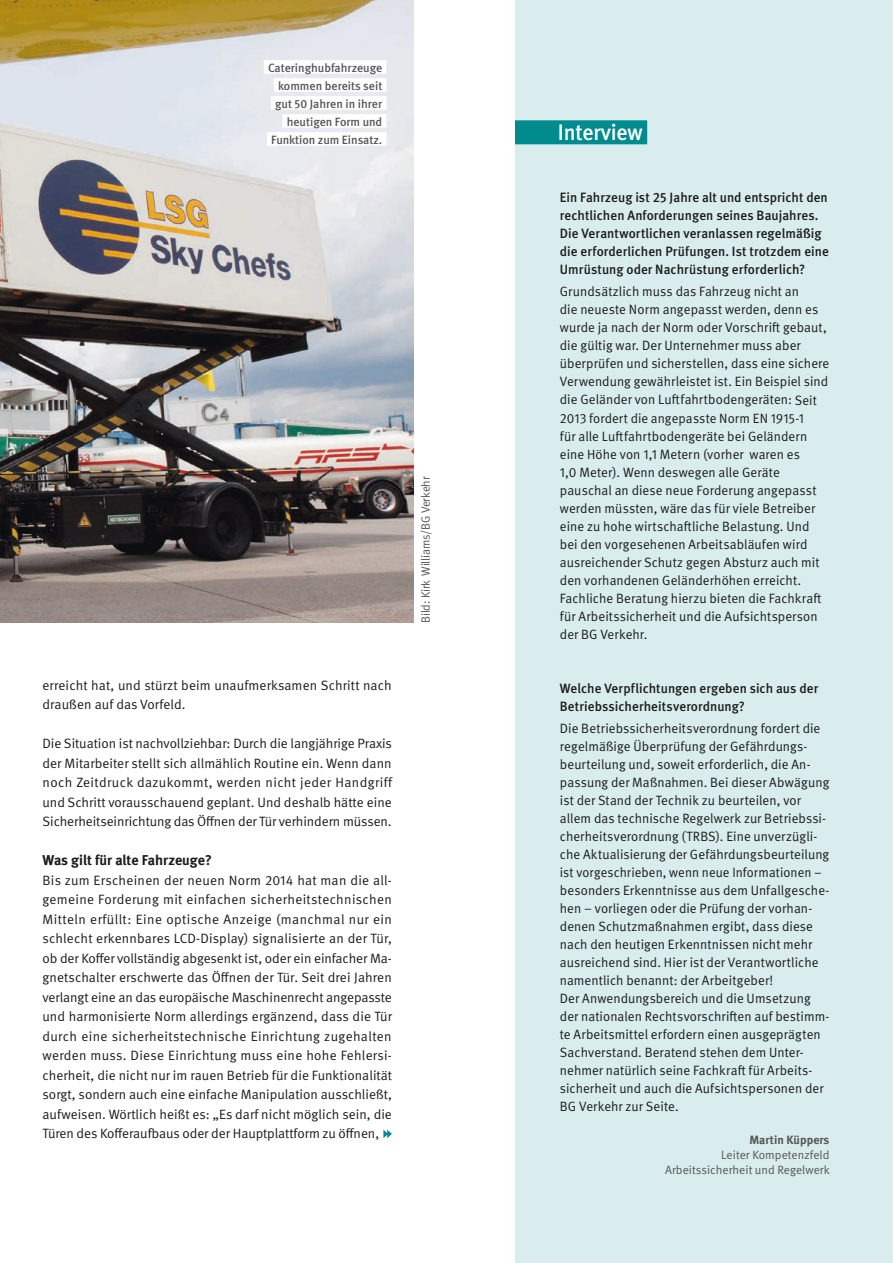
<style>
.page{position:relative;width:893px;height:1263px;background:#fff}
.page>*{position:absolute;margin:0;border:0;box-sizing:border-box;transform-origin:0 0}
.t1{font:500 22.5px "DGUV Meta";letter-spacing:-.01em;color:#fff}
.t2{font:700 14.25px "DGUV Meta";color:#1c1c1b}
.t3{font:13.5px/18px "DGUV Meta";letter-spacing:.005em;color:#1c1c1b}
.t4{font:500 13.5px/18px "DGUV Meta";letter-spacing:.005em;color:#1c1c1b}
.t5{font:500 12px/18px "DGUV Meta";color:#575656;text-align:right}
.t6{font:12px/15px "DGUV Meta";letter-spacing:.005em;color:#575656;text-align:right}
.t7{font:700 12px "DGUV Meta";letter-spacing:.005em;color:#575656}
</style>
<div class="page">
<div style="left:515px;top:0;width:378px;height:1263px;background:#d9edee"></div>
<img style="left:0;top:0;width:413px;height:623px">
<div style="left:264px;top:60px;width:122px;height:14px;background:#fff"></div>
<div style="left:274px;top:78px;width:112px;height:14px;background:#fff"></div>
<div style="left:271px;top:96px;width:115px;height:14px;background:#fff"></div>
<div style="left:282px;top:114px;width:104px;height:14px;background:#fff"></div>
<div style="left:267px;top:132px;width:119px;height:14px;background:#fff"></div>
<div style="left:515px;top:120px;width:132px;height:24px;background:#008c8f"></div>
<svg style="left:383px;top:1130px;width:9px;height:8px"></svg>
<p class="t5" style="left:268px;top:59px;width:116px">Cateringhubfahrzeuge kommen bereits seit gut 50 Jahren in ihrer heutigen Form und<br>Funktion zum Einsatz.</p>
<p class="t3" style="left:43px;top:675px;width:351px;line-height:19.5px">erreicht hat, und stürzt beim unaufmerksamen Schritt nach draußen auf das Vorfeld.</p>
<p class="t3" style="left:43px;top:734px;width:351px;line-height:19.5px;text-align:justify">Die Situation ist nachvollziehbar: Durch die langjährige Praxis der Mitarbeiter stellt sich allmählich Routine ein. Wenn dann noch Zeitdruck dazukommt, werden nicht jeder Handgriff und Schritt vorausschauend geplant. Und deshalb hätte eine Sicherheitseinrichtung das Öffnen der Tür verhindern müssen.</p>
<p class="t2" style="left:43px;top:852px;width:171px">Was gilt für alte Fahrzeuge?</p>
<p class="t3" style="left:43px;top:870px;width:351px;line-height:19.5px;text-align:justify">Bis zum Erscheinen der neuen Norm 2014 hat man die all&shy;gemeine Forderung mit einfachen sicherheitstechnischen Mitteln erfüllt: Eine optische Anzeige (manchmal nur ein schlecht erkennbares LCD-Display) signalisierte an der Tür, ob der Koffer vollständig abgesenkt ist, oder ein einfacher Ma&shy;gnetschalter erschwerte das Öffnen der Tür. Seit drei Jahren verlangt eine an das europäische Maschinenrecht angepasste und harmonisierte Norm allerdings ergänzend, dass die Tür durch eine sicherheitstechnische Einrichtung zugehalten werden muss. Diese Einrichtung muss eine hohe Fehlersi&shy;cherheit, die nicht nur im rauen Betrieb für die Funktionalität sorgt, sondern auch eine einfache Manipulation ausschließt, aufweisen. Wörtlich heißt es: „Es darf nicht möglich sein, die Türen des Kofferaufbaus oder der Hauptplattform zu öffnen,</p>
<p class="t6" style="left:418px;top:623px;width:148px;rotate:-90deg">Bild: Kirk Williams/BG Verkehr</p>
<h1 class="t1" style="left:558px;top:119px;width:86px">Interview</h1>
<p class="t4" style="left:560px;top:189px;width:271px">Ein Fahrzeug ist 25 Jahre alt und entspricht den rechtlichen Anforderungen seines Baujahres.<br>Die Verantwortlichen veranlassen regelmäßig die erforderlichen Prüfungen. Ist trotzdem eine Umrüstung oder Nachrüstung erforderlich?</p>
<p class="t3" style="left:560px;top:283px;width:271px">Grundsätzlich muss das Fahrzeug nicht an<br>die neueste Norm angepasst werden, denn es wurde ja nach der Norm oder Vorschrift gebaut, die gültig war. Der Unternehmer muss aber überprüfen und sicherstellen, dass eine sichere Verwendung gewährleistet ist. Ein Beispiel sind die Geländer von Luftfahrtbodengeräten: Seit 2013 fordert die angepasste Norm EN 1915-1<br>für alle Luftfahrtbodengeräte bei Geländern eine Höhe von 1,1 Metern (vorher waren es<br>1,0 Meter). Wenn deswegen alle Geräte pauschal an diese neue Forderung angepasst werden müssten, wäre das für viele Betreiber eine zu hohe wirtschaftliche Belastung. Und bei den vorgesehenen Arbeitsabläufen wird ausreichender Schutz gegen Absturz auch mit den vorhandenen Geländerhöhen erreicht.<br>Fachliche Beratung hierzu bieten die Fachkraft für Arbeitssicherheit und die Aufsichtsperson der BG Verkehr.</p>
<p class="t4" style="left:560px;top:679px;width:260px">Welche Verpflichtungen ergeben sich aus der<br>Betriebssicherheitsverordnung?</p>
<p class="t3" style="left:560px;top:719px;width:271px">Die Betriebssicherheitsverordnung fordert die regelmäßige Überprüfung der Gefährdungs&shy;beurteilung und, soweit erforderlich, die An&shy;passung der Maßnahmen. Bei dieser Abwägung ist der Stand der Technik zu beurteilen, vor allem das technische Regelwerk zur Betriebssi&shy;cherheitsverordnung (TRBS). Eine unverzügli&shy;che Aktualisierung der Gefährdungsbeurteilung ist vorgeschrieben, wenn neue Informationen – besonders Erkenntnisse aus dem Unfallgesche&shy;hen – vorliegen oder die Prüfung der vorhan&shy;denen Schutzmaßnahmen ergibt, dass diese nach den heutigen Erkenntnissen nicht mehr ausreichend sind. Hier ist der Verantwortliche namentlich benannt: der Arbeitgeber!<br>Der Anwendungsbereich und die Umsetzung der nationalen Rechtsvorschriften auf bestimm&shy;te Arbeitsmittel erfordern einen ausgeprägten Sachverstand. Beratend stehen dem Unter&shy;nehmer natürlich seine Fachkraft für Arbeits&shy;sicherheit und auch die Aufsichtspersonen der BG Verkehr zur Seite.</p>
<p class="t7" style="left:749px;top:1133px;width:81px">Martin Küppers</p>
<p class="t6" style="left:665px;top:1148px;width:166px">Leiter Kompetenzfeld<br>Arbeitssicherheit und Regelwerk</p>
</div>
